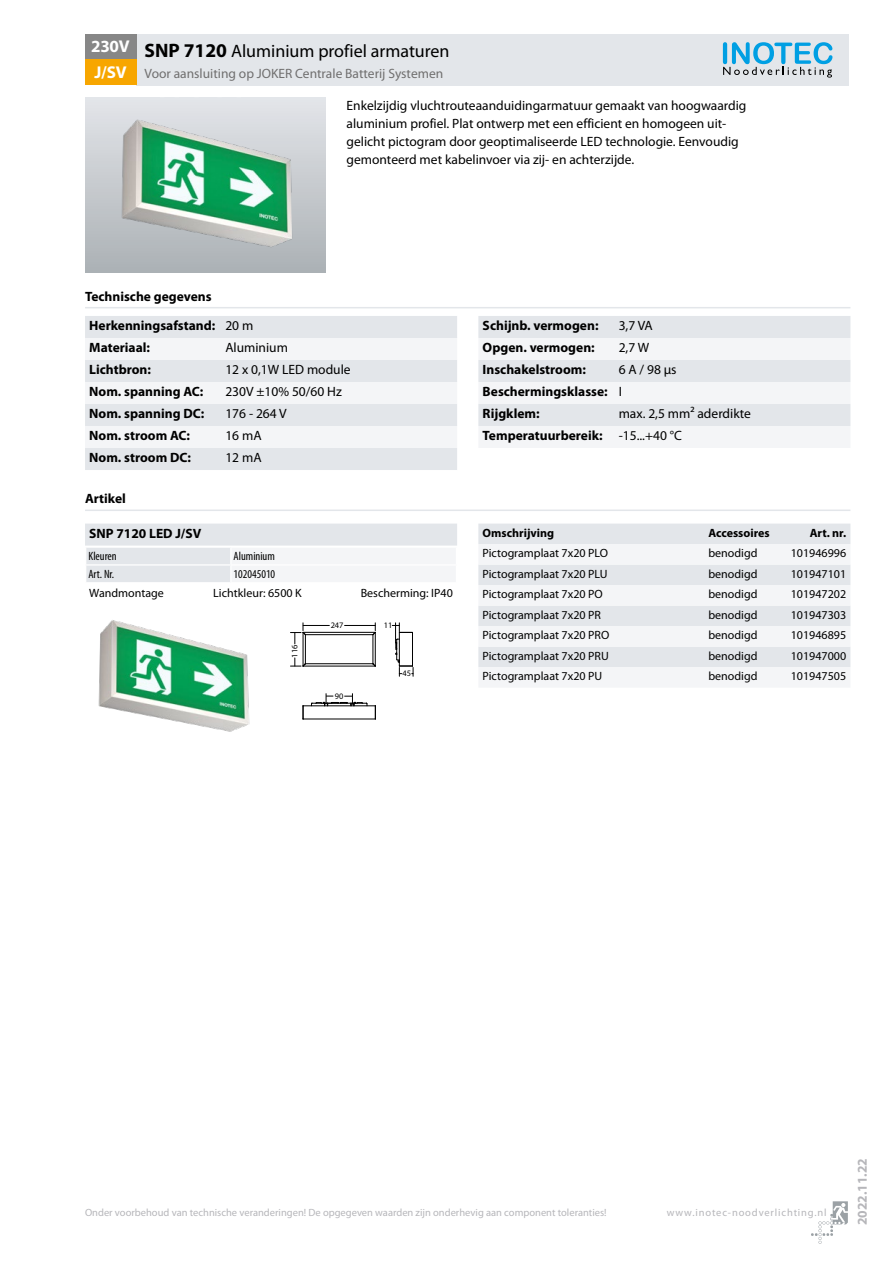
<style>
.page{position:relative;width:893px;height:1263px;background:#fff}
.page>*{position:absolute;margin:0;border:0;box-sizing:border-box;transform-origin:0 0}
.t1{font:18px "Myriad Pro";color:#000}
.t2{font:700 17.1px/25.5px "Myriad Pro";letter-spacing:-.01em;color:#fff}
.t3{font:13.5px/18px "Myriad Pro";color:#000}
.t4{font:700 13.5px/22px "Myriad Pro";color:#000}
.t5{font:13.5px "Myriad Pro";color:#706f6f}
.t6{font:700 13.5px "Myriad Pro";color:#b6b6ba}
.t7{font:12px "Myriad Pro";color:#000}
.t8{font:condensed 12px "Myriad Pro";color:#000}
.t9{font:700 12px "Myriad Pro";color:#000}
.t10{font:10.5px "Myriad Pro";color:#b6b6ba}
.t11{font:10.5px "Myriad Pro";letter-spacing:.08em;color:#b6b6ba}
.t12{font:8.4px "Myriad";color:#000}
.s1{font-weight:700;font-size:19.5px}
.s2{font-weight:400}
.s3{font-weight:700}
</style>
<div class="page">
<svg style="left:811px;top:1201px;width:37px;height:43px"></svg>
<div style="left:85px;top:98px;width:240px;height:174px;background:linear-gradient(to bottom,#e3e5e9,#acb1b5)"></div>
<img style="left:106px;top:115px;width:198px;height:135px">
<div style="left:85px;top:316px;width:372px;height:154px;background:#e3e6ea"></div>
<svg style="left:85px;top:338px;width:372px;height:110px"></svg>
<svg style="left:478px;top:316px;width:372px;height:132px"></svg>
<hr style="left:85px;top:307px;width:765px;height:1px;background:#e3e6ea">
<hr style="left:85px;top:509px;width:765px;height:2px;background:#e3e6ea">
<img style="left:98px;top:620px;width:152px;height:112px">
<hr style="left:345px;top:625px;width:30px;height:1px;background:#000">
<hr style="left:303px;top:666px;width:72px;height:1px;background:#000">
<hr style="left:305px;top:663px;width:68px;height:1px;background:#000">
<hr style="left:305px;top:634px;width:68px;height:1px;background:#000">
<hr style="left:303px;top:632px;width:72px;height:1px;background:#000">
<hr style="left:303px;top:719px;width:72px;height:1px;background:#000">
<hr style="left:303px;top:705px;width:72px;height:1px;background:#000">
<svg style="left:372px;top:623px;width:4px;height:44px"></svg>
<svg style="left:290px;top:623px;width:39px;height:44px"></svg>
<svg style="left:375px;top:705px;width:1px;height:15px"></svg>
<svg style="left:303px;top:705px;width:1px;height:15px"></svg>
<svg style="left:392px;top:623px;width:22px;height:53px"></svg>
<svg style="left:311px;top:693px;width:57px;height:13px"></svg>
<svg style="left:85px;top:524px;width:372px;height:58px"></svg>
<hr style="left:85px;top:546px;width:146px;height:2px;background:#fff">
<hr style="left:231px;top:546px;width:226px;height:2px;background:#fff">
<hr style="left:85px;top:564px;width:146px;height:2px;background:#fff">
<hr style="left:231px;top:564px;width:226px;height:2px;background:#fff">
<div style="left:136px;top:34px;width:712px;height:51px;background:#e3e6ea"></div>
<div style="left:85px;top:34px;width:51px;height:26px;background:#878787"></div>
<div style="left:85px;top:60px;width:51px;height:25px;background:#f7a600"></div>
<svg style="left:723px;top:42px;width:109px;height:36px"></svg>
<div style="left:478px;top:524px;width:372px;height:20px;background:#e3e6ea"></div>
<svg style="left:478px;top:544px;width:372px;height:143px;fill:#f4f5f7"></svg>
<p class="t2" style="left:91px;top:33px;width:40px">230V<br>J/SV</p>
<h1 class="t1" style="left:145px;top:40px;width:306px"><span class="s1">SNP 7120</span> Aluminium profiel armaturen</h1>
<p class="t5" style="left:145px;top:65px;width:300px">Voor aansluiting op JOKER Centrale Batterij Systemen</p>
<p class="t3" style="left:347px;top:96px;width:401px">Enkelzijdig vluchtrouteaanduidingarmatuur gemaakt van hoogwaardig aluminium profiel. Plat ontwerp met een efficient en homogeen uit&shy;gelicht pictogram door geoptimaliseerde LED technologie. Eenvoudig gemonteerd met kabelinvoer via zij- en achterzijde.</p>
<p class="t4" style="left:85px;top:285px;width:128px">Technische gegevens</p>
<p class="t4" style="left:89px;top:314px;width:166px">Herkenningsafstand: <span class="s2">20 m<br></span>Materiaal:</p>
<p class="t3" style="left:225px;top:339px;width:64px">Aluminium</p>
<p class="t4" style="left:89px;top:358px;width:63px">Lichtbron:</p>
<p class="t3" style="left:225px;top:361px;width:127px">12 x 0,1W LED module</p>
<p class="t4" style="left:89px;top:380px;width:116px">Nom. spanning AC:</p>
<p class="t3" style="left:225px;top:383px;width:118px">230V ±10% 50/60 Hz</p>
<p class="t4" style="left:89px;top:402px;width:116px">Nom. spanning DC:</p>
<p class="t3" style="left:225px;top:405px;width:63px">176 - 264 V</p>
<p class="t4" style="left:89px;top:424px;width:102px">Nom. stroom AC:</p>
<p class="t3" style="left:225px;top:427px;width:38px">16 mA</p>
<p class="t4" style="left:89px;top:446px;width:103px">Nom. stroom DC:</p>
<p class="t3" style="left:225px;top:449px;width:38px">12 mA</p>
<p class="t4" style="left:85px;top:487px;width:42px">Artikel</p>
<p class="t4" style="left:89px;top:522px;width:113px">SNP 7120 LED J/SV</p>
<p class="t8" style="left:88px;top:549px;width:30px">Kleuren</p>
<p class="t8" style="left:234px;top:549px;width:43px">Aluminium</p>
<p class="t8" style="left:88px;top:567px;width:27px">Art. Nr.</p>
<p class="t8" style="left:234px;top:567px;width:43px">102045010</p>
<p class="t7" style="left:89px;top:586px;width:76px">Wandmontage</p>
<p class="t7" style="left:213px;top:586px;width:90px">Lichtkleur: 6500 K</p>
<p class="t7" style="left:361px;top:586px;width:94px">Bescherming: IP40</p>
<p class="t12" style="left:290px;top:658px;width:14px;rotate:-90deg">116</p>
<p class="t12" style="left:331px;top:621px;width:14px">247</p>
<p class="t12" style="left:335px;top:692px;width:10px">90</p>
<p class="t12" style="left:384px;top:621px;width:10px">11</p>
<p class="t12" style="left:403px;top:669px;width:10px">45</p>
<p class="t4" style="left:483px;top:314px;width:117px">Schijnb. vermogen:</p>
<p class="t3" style="left:619px;top:317px;width:36px">3,7 VA</p>
<p class="t4" style="left:483px;top:336px;width:114px">Opgen. vermogen:</p>
<p class="t3" style="left:619px;top:339px;width:32px">2,7 W</p>
<p class="t4" style="left:483px;top:358px;width:105px">Inschakelstroom:</p>
<p class="t4" style="left:483px;top:358px;width:195px;text-indent:136px"><span class="s2">6 A / 98 µs<br></span>Beschermingsklasse: <span class="s2">I<br></span>Rijgklem:</p>
<p class="t3" style="left:483px;top:403px;width:270px;line-height:22px;text-indent:136px">max. 2,5 mm² aderdikte<br><span class="s3">Temperatuurbereik:</span> -15...+40 °C</p>
<p class="t9" style="left:483px;top:525px;width:73px">Omschrijving</p>
<p class="t9" style="left:708px;top:525px;width:63px">Accessoires</p>
<p class="t9" style="left:810px;top:525px;width:38px">Art. nr.</p>
<p class="t7" style="left:483px;top:546px;width:127px">Pictogramplaat 7x20 PLO</p>
<p class="t7" style="left:708px;top:546px;width:51px">benodigd</p>
<p class="t7" style="left:791px;top:546px;width:57px">101946996</p>
<p class="t7" style="left:483px;top:566px;width:126px">Pictogramplaat 7x20 PLU</p>
<p class="t7" style="left:708px;top:566px;width:51px">benodigd</p>
<p class="t7" style="left:791px;top:566px;width:57px">101947101</p>
<p class="t7" style="left:483px;top:587px;width:122px">Pictogramplaat 7x20 PO</p>
<p class="t7" style="left:708px;top:587px;width:51px">benodigd</p>
<p class="t7" style="left:791px;top:587px;width:57px">101947202</p>
<p class="t7" style="left:483px;top:607px;width:120px">Pictogramplaat 7x20 PR</p>
<p class="t7" style="left:708px;top:607px;width:51px">benodigd</p>
<p class="t7" style="left:791px;top:607px;width:57px">101947303</p>
<p class="t7" style="left:483px;top:628px;width:128px">Pictogramplaat 7x20 PRO</p>
<p class="t7" style="left:708px;top:628px;width:51px">benodigd</p>
<p class="t7" style="left:791px;top:628px;width:57px">101946895</p>
<p class="t7" style="left:483px;top:648px;width:128px">Pictogramplaat 7x20 PRU</p>
<p class="t7" style="left:708px;top:648px;width:51px">benodigd</p>
<p class="t7" style="left:791px;top:648px;width:57px">101947000</p>
<p class="t7" style="left:483px;top:669px;width:121px">Pictogramplaat 7x20 PU</p>
<p class="t7" style="left:708px;top:669px;width:51px">benodigd</p>
<p class="t7" style="left:791px;top:669px;width:57px">101947505</p>
<p class="t10" style="left:85px;top:1205px;width:523px">Onder voorbehoud van technische veranderingen! De opgegeven waarden zijn onderhevig aan component toleranties!</p>
<p class="t11" style="left:667px;top:1205px;width:161px">www.inotec-noodverlichting.nl</p>
<p class="t6" style="left:854px;top:1225px;width:68px;rotate:-90deg">2022.11.22</p>
</div>
